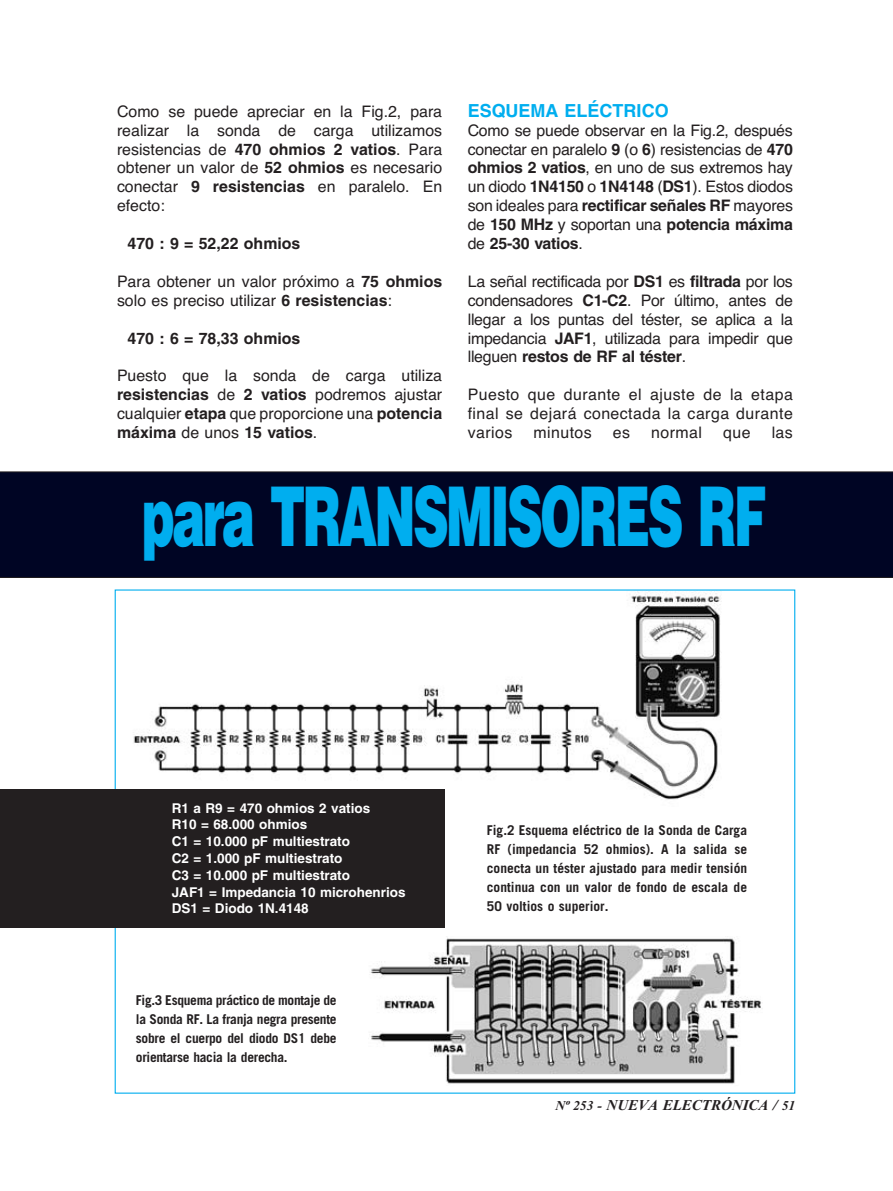
<style>
.page{position:relative;width:893px;height:1191px;background:#fff}
.page>*{position:absolute;margin:0;border:0;box-sizing:border-box;transform-origin:0 0}
.t1{font:900 82.5px "Helvetica";letter-spacing:-.055em;color:#00aeef;scale:.6 1}
.t2{font:700 18px "Helvetica";color:#00aeef}
.t3{font:15.9px/18.9px "Helvetica";color:#231f20;text-align:justify}
.t4{font:700 15.9px "Helvetica";color:#231f20}
.t5{font:15.9px "Helvetica";letter-spacing:.025em;color:#231f20}
.t6{font:italic 700 15px "Times New Roman";color:#231f20}
.t7{font:700 13.5px/18.9px "Trade Gothic";letter-spacing:-.01em;color:#231f20;text-align:justify}
.t8{font:700 13.5px/16.8px "Helvetica";color:#fff}
.s1{font-weight:700}
.s2{font-size:13.5px}
</style>
<div class="page">
<div style="left:0;top:472px;width:892px;height:106px;background:#000524"></div>
<img style="left:133px;top:591px;width:589px;height:220px">
<img style="left:370px;top:938px;width:391px;height:146px">
<div style="left:0;top:789px;width:444px;height:138px;background:#231f20"></div>
<p class="t3" style="left:117px;top:103px;width:327px">Como se puede apreciar en la Fig.2, para realizar la sonda de carga utilizamos resistencias de <span class="s1">470 ohmios 2 vatios</span>. Para obtener un valor de <span class="s1">52 ohmios</span> es necesario conectar <span class="s1">9 resistencias</span> en paralelo. En efecto:</p>
<p class="t4" style="left:128px;top:238px;width:174px">470 : 9 = 52,22 ohmios</p>
<p class="t3" style="left:117px;top:273px;width:327px">Para obtener un valor próximo a <span class="s1">75 ohmios </span>solo es preciso utilizar <span class="s1">6 resistencias</span>:</p>
<p class="t4" style="left:128px;top:332px;width:174px">470 : 6 = 78,33 ohmios</p>
<p class="t3" style="left:117px;top:368px;width:327px">Puesto que la sonda de carga utiliza <span class="s1">resistencias</span> de <span class="s1">2 vatios</span> podremos ajustar cualquier <span class="s1">etapa</span> que proporcione una <span class="s1">potencia máxima</span> de unos <span class="s1">15 vatios</span>.</p>
<p class="t2" style="left:467px;top:104px;width:202px">ESQUEMA ELÉCTRICO</p>
<p class="t3" style="left:467px;top:122px;width:327px">Como se puede observar en la Fig.2, después conectar en paralelo <span class="s1">9</span> (o <span class="s1">6</span>) resistencias de <span class="s1">470 ohmios 2 vatios</span>, en uno de sus extremos hay un diodo <span class="s1">1N4150</span> o <span class="s1">1N4148</span> (<span class="s1">DS1</span>). Estos diodos son ideales para <span class="s1">rectificar señales RF</span> mayores de <span class="s1">150 MHz</span> y soportan una <span class="s1">potencia máxima </span>de <span class="s1">25-30 vatios</span>.</p>
<p class="t3" style="left:468px;top:273px;width:326px">La señal rectificada por <span class="s1">DS1</span> es <span class="s1">filtrada</span> por los condensadores <span class="s1">C1-C2</span>. Por último, antes de llegar a los puntas del téster, se aplica a la impedancia <span class="s1">JAF1</span>, utilizada para impedir que lleguen <span class="s1">restos de RF al téster</span>.</p>
<p class="t3" style="left:468px;top:387px;width:326px">Puesto que durante el ajuste de la etapa final se dejará conectada la carga durante varios</p>
<p class="t5" style="left:533px;top:427px;width:60px">minutos</p>
<p class="t3" style="left:613px;top:425px;width:19px">es</p>
<p class="t3" style="left:651px;top:425px;width:52px">normal</p>
<p class="t3" style="left:723px;top:425px;width:29px">que</p>
<p class="t3" style="left:771px;top:425px;width:23px">las</p>
<h1 class="t1" style="left:142px;top:487px;width:1042px">para TRANSMISORES RF</h1>
<p class="t8" style="left:172px;top:801px;width:235px">R1 a R9 = 470 ohmios 2 vatios<br>R10 = 68.000 ohmios<br>C1 = 10.000 pF multiestrato<br>C2 = 1.000 pF multiestrato<br>C3 = 10.000 pF multiestrato<br>JAF1 = Impedancia 10 microhenrios<br>DS1 = Diodo 1N.4148</p>
<p class="t7" style="left:136px;top:992px;width:202px">Fig.3 Esquema práctico de montaje de la Sonda RF. La franja negra presente sobre el cuerpo del diodo DS1 debe orientarse hacia la derecha.</p>
<p class="t7" style="left:487px;top:822px;width:262px">Fig.2 Esquema eléctrico de la Sonda de Carga RF (impedancia 52 ohmios). A la salida se conecta un téster ajustado para medir tensión continua con un valor de fondo de escala de 50 voltios o superior.</p>
<p class="t6" style="left:555px;top:1100px;width:241px"><span class="s2">Nº 253 -</span> NUEVA ELECTRÓNICA / <span class="s2">51</span></p>
</div>
